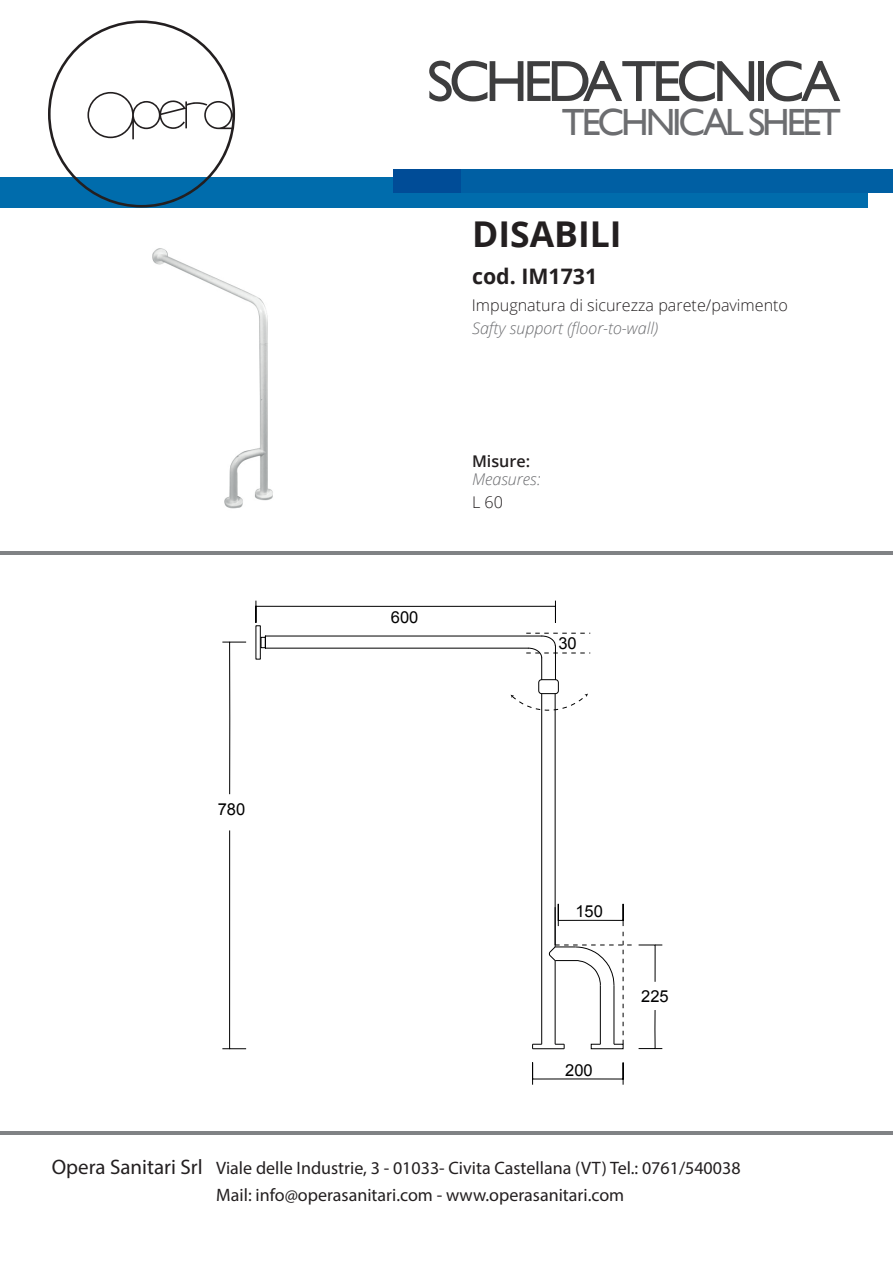
<style>
.page{position:relative;width:893px;height:1263px;background:#fff}
.page>*{position:absolute;margin:0;border:0;box-sizing:border-box;transform-origin:0 0}
.t1{font:58.35px "Gill Sans";letter-spacing:-.085em;color:#3e3e3f}
.t2{font:37.95px "Gill Sans";letter-spacing:-.085em;color:#6c6d70}
.t3{font:700 35.55px "Open Sans";color:#231f20}
.t4{font:700 21.3px "Open Sans";color:#231f20}
.t5{font:21px "Myriad Pro";color:#231f20}
.t6{font:18px/27px "Myriad Pro";color:#231f20}
.t7{font:16.5px "Arial";color:#000001}
.t8{font:300 16.2px "Open Sans";color:#231f20}
.t9{font:italic 300 16.2px "Open Sans";color:#6c6d70}
.t10{font:600 16.2px "Open Sans";color:#231f20}
</style>
<div class="page">
<div style="left:0;top:177px;width:868px;height:31px;background:#006cac"></div>
<div style="left:393px;top:169px;width:500px;height:24px;background:#005fa3"></div>
<div style="left:393px;top:169px;width:67px;height:24px;background:#004c97"></div>
<hr style="left:0;top:1131px;width:893px;height:3px;background:#808285">
<hr style="left:0;top:551px;width:893px;height:3px;background:#808285">
<svg style="left:48px;top:20px;width:187px;height:188px"></svg>
<hr style="left:541px;top:694px;width:1px;height:350px;background:#000001">
<hr style="left:555px;top:694px;width:1px;height:253px;background:#000001">
<hr style="left:533px;top:1048px;width:31px;height:1px;background:#000001">
<svg style="left:532px;top:1044px;width:10px;height:5px"></svg>
<div style="left:538px;top:679px;width:21px;height:15px;border:1px solid #000001;border-radius:3px"></div>
<hr style="left:265px;top:636px;width:277px;height:1px;background:#000001">
<hr style="left:265px;top:648px;width:263px;height:1px;background:#000001">
<div style="left:261px;top:637px;width:5px;height:11px;border:1px solid #000001"></div>
<div style="left:256px;top:625px;width:5px;height:34px;border:1px solid #000001"></div>
<svg style="left:532px;top:1062px;width:91px;height:23px"></svg>
<svg style="left:256px;top:600px;width:300px;height:23px"></svg>
<svg style="left:222px;top:830px;width:24px;height:219px"></svg>
<svg style="left:222px;top:642px;width:24px;height:152px"></svg>
<svg style="left:548px;top:903px;width:114px;height:146px"></svg>
<svg style="left:526px;top:633px;width:64px;height:47px"></svg>
<svg style="left:511px;top:694px;width:77px;height:21px"></svg>
<img style="left:152px;top:248px;width:121px;height:261px">
<div style="left:606px;top:909px;width:102px;height:102px;border:8px solid #231f20;border-radius:50%"></div>
<svg style="left:612px;top:942px;width:92px;height:14px"></svg>
<h1 class="t1" style="left:427px;top:47px;width:415px">SCHEDA TECNICA</h1>
<h2 class="t2" style="left:562px;top:100px;width:281px">TECHNICAL SHEET</h2>
<h3 class="t3" style="left:472px;top:209px;width:151px">DISABILI</h3>
<p class="t4" style="left:472px;top:261px;width:127px">cod. IM1731</p>
<p class="t8" style="left:472px;top:294px;width:318px">Impugnatura di sicurezza parete/pavimento</p>
<p class="t9" style="left:472px;top:316px;width:188px">Safty support (floor-to-wall)</p>
<p class="t7" style="left:391px;top:606px;width:29px">600</p>
<p class="t10" style="left:472px;top:450px;width:60px">Misure:</p>
<p class="t9" style="left:472px;top:467px;width:70px">Measures:</p>
<p class="t8" style="left:472px;top:491px;width:32px">L 60</p>
<p class="t7" style="left:558px;top:632px;width:20px">30</p>
<p class="t7" style="left:218px;top:798px;width:29px">780</p>
<p class="t7" style="left:575px;top:901px;width:29px">150</p>
<p class="t7" style="left:565px;top:1059px;width:29px">200</p>
<p class="t7" style="left:641px;top:986px;width:29px">225</p>
<p class="t5" style="left:52px;top:1154px;width:153px">Opera Sanitari Srl</p>
<p class="t6" style="left:216px;top:1154px;width:526px">Viale delle Industrie, 3 - 01033- Civita Castellana (VT) Tel.: 0761/540038<br>Mail: info@operasanitari.com - www.operasanitari.com</p>
</div>
